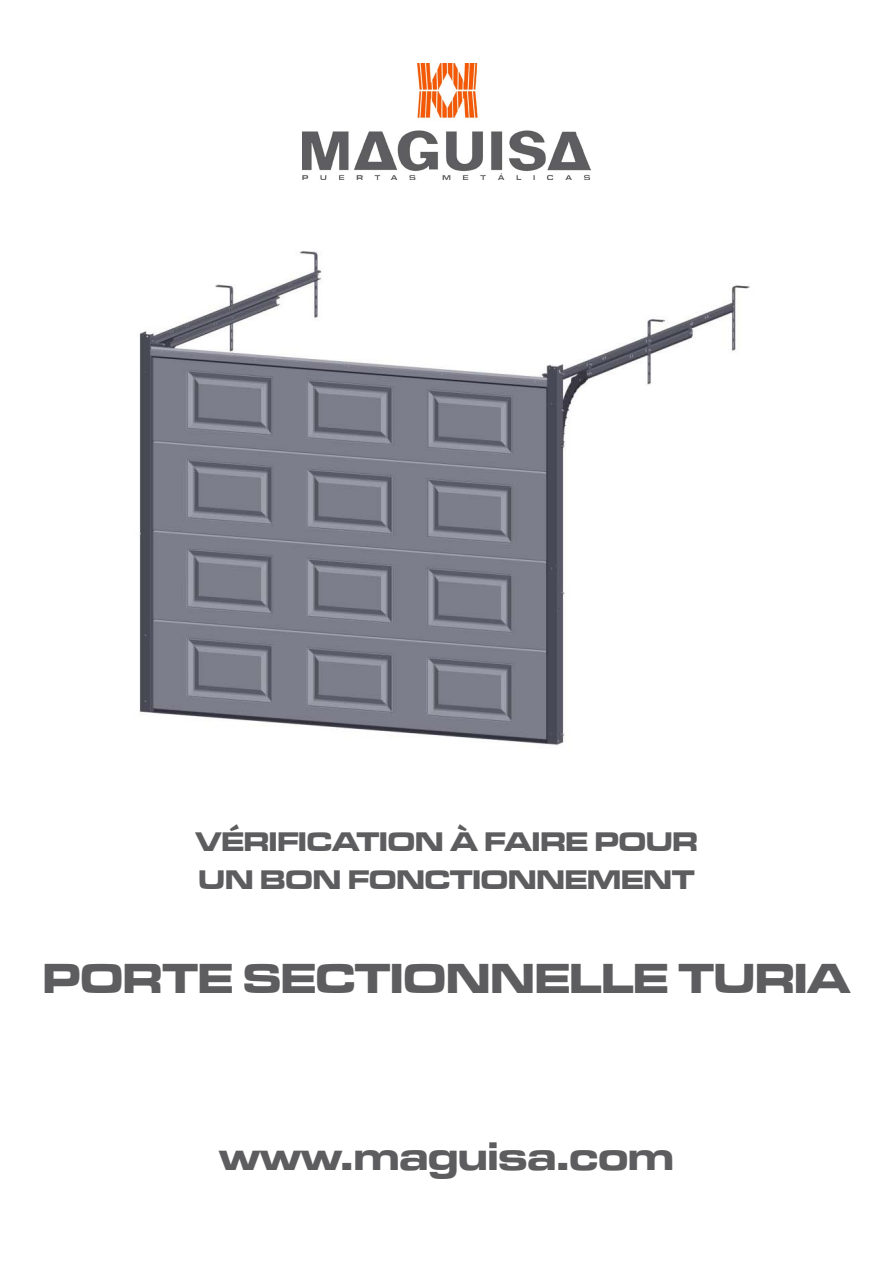
<style>
.page{position:relative;width:893px;height:1263px;background:#fff}
.page>*{position:absolute;margin:0;border:0;box-sizing:border-box;transform-origin:0 0}
.t1{font:43.35px "Microgramma D Bold Exte";color:#5d5d5f}
.t2{font:41.1px "Microgramma D Bold Exte";color:#5d5d5f}
.t3{font:27.75px/38.1px "Microgramma D Bold Exte";color:#5d5d5f}
</style>
<div class="page">
<img style="left:302px;top:64px;width:289px;height:116px">
<img style="left:139px;top:251px;width:611px;height:495px">
<p class="t3" style="left:195px;top:822px;width:504px">VÉRIFICATION À FAIRE POUR<br>UN BON FONCTIONNEMENT</p>
<h1 class="t1" style="left:43px;top:949px;width:809px">PORTE SECTIONNELLE TURIA</h1>
<h2 class="t2" style="left:219px;top:1129px;width:456px">www.maguisa.com</h2>
</div>
